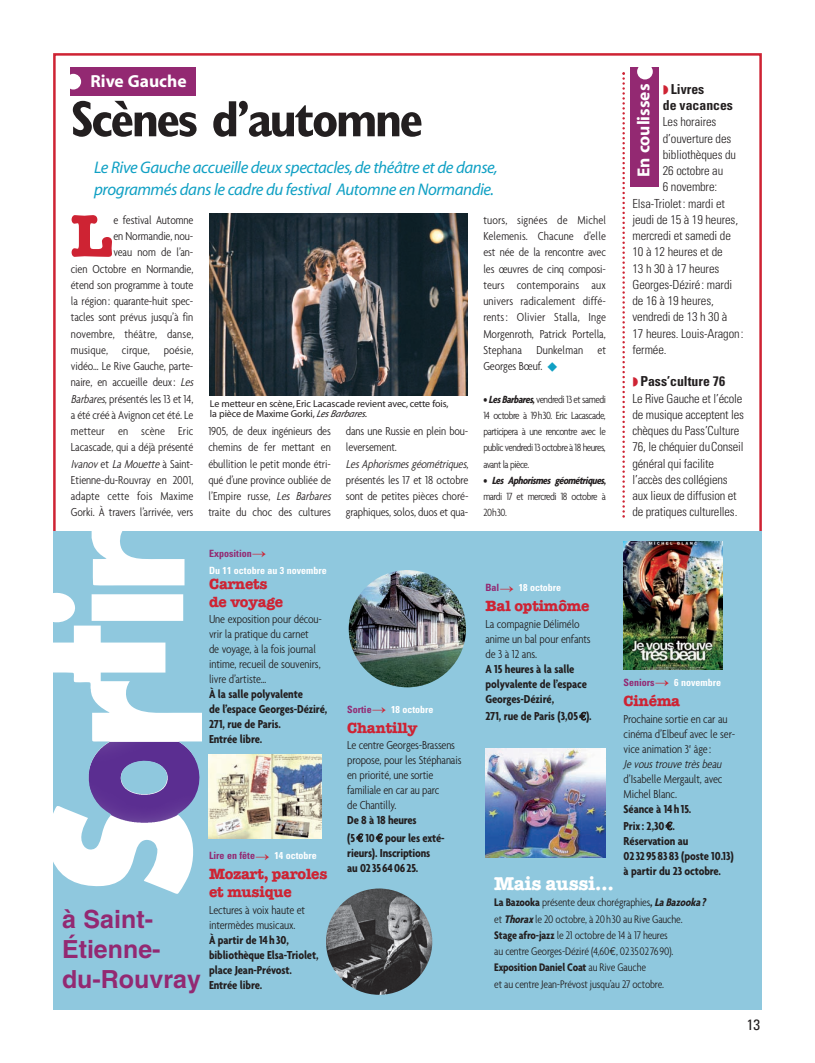
<style>
.page{position:relative;width:815px;height:1063px;background:#fff}
.page>*{position:absolute;margin:0;border:0;box-sizing:border-box;transform-origin:0 0}
.t1{font:700 60px "American Typewriter";color:#ce2333}
.t2{font:700 condensed 51.25px "Gill Sans";letter-spacing:-.05em;color:#231f20}
.t3{font:700 25px/30px "Helvetica";color:#932972}
.t4{font:700 18.75px "American Typewriter";letter-spacing:-.015em;color:#fff}
.t5{font:700 17.5px "Myriad";color:#fff}
.t6{font:italic 16.88px/21.2px "Myriad";letter-spacing:-.025em;color:#10a0c4}
.t7{font:700 15px/18px "American Typewriter";letter-spacing:-.015em;color:#ce2333}
.t8{font:condensed 15px "Univers";color:#231f20}
.t9{font:700 condensed 13.75px/16.2px "Univers";color:#231f20}
.t10{font:300 condensed 12.5px/16.2px "Agenda";letter-spacing:-.01em;color:#231f20}
.t11{font:300 condensed 12.5px/16.2px "Univers";letter-spacing:-.01em;color:#231f20}
.t12{font:700 condensed 12.5px/15px "Agenda";letter-spacing:-.01em;color:#231f20}
.t13{font:300 condensed 11.88px/16.2px "Agenda";letter-spacing:-.015em;color:#231f20}
.t14{font:300 condensed 11.25px/16.2px "Agenda";letter-spacing:-.045em;color:#231f20;text-align:justify}
.t15{font:10px/10px "Myriad";letter-spacing:-.01em;color:#231f20}
.t16{font:700 condensed 10px/17px "Univers";color:#fff}
.t17{font:700 condensed 10px "Univers";color:#932972}
.s1{font-style:italic}
.s2{color:#10a0c4}
.s3{font-weight:700}
.s4{font-weight:700;font-style:italic}
.s5{color:#ce2333}
.s6{color:#932972}
.s7{color:#fff}
.s8{font-family:"Euro Mono";font-weight:400;font-stretch:normal;font-size:11.25px}
</style>
<div class="page">
<svg style="left:622px;top:72px;width:3px;height:446px"></svg>
<div style="left:53px;top:531px;width:709px;height:479px;background:#8fc8de"></div>
<img style="left:485px;top:748px;width:121px;height:109px">
<img style="left:208px;top:755px;width:113px;height:84px">
<img style="left:624px;top:542px;width:99px;height:127px">
<img style="left:53px;top:531px;width:149px;height:363px">
<div style="left:71px;top:67px;width:125px;height:29px;background:#932972"></div>
<div style="left:66px;top:74px;width:15px;height:16px;background:#fff;border-radius:50%"></div>
<div style="left:631px;top:67px;width:28px;height:119px;background:#932972"></div>
<div style="left:637px;top:64px;width:16px;height:15px;background:#fff;border-radius:50%"></div>
<img style="left:209px;top:214px;width:259px;height:181px">
<img style="left:349px;top:570px;width:117px;height:117px;border-radius:50%">
<img style="left:326px;top:888px;width:106px;height:107px;border-radius:50%">
<h3 class="t5" style="left:90px;top:74px;width:98px">Rive Gauche</h3>
<h2 class="t2" style="left:71px;top:100px;width:354px">Scènes d’automne</h2>
<h3 class="t6" style="left:94px;top:159px;width:405px">Le Rive Gauche accueille deux spectacles, de théâtre et de danse, programmés dans le cadre du festival Automne en Normandie.</h3>
<p class="t10" style="left:71px;top:211px;width:126px;text-align:right">e festival Automne<br>en Normandie, nou-<br>veau nom de l’an-<br>cien Octobre en Normandie, étend son programme à toute la région: quarante-huit spec&shy;tacles sont prévus jusqu’à fin novembre, théâtre, danse, musique, cirque, poésie, vidéo… Le Rive Gauche, parte&shy;naire, en accueille deux: <span class="s1">Les<br>Barbares</span>, présentés les 13 et 14, a été créé à Avignon cet été. Le metteur en scène Eric<br>Lacascade, qui a déjà présenté<br><span class="s1">Ivanov</span> et <span class="s1">La Mouette</span> à S aint-<br>Etienne-du-Rouvray en 2001, adapte cette fois Maxime<br>Gorki. À travers l’arrivée, vers</p>
<h1 class="t1" style="left:71px;top:216px;width:42px">L</h1>
<p class="t15" style="left:210px;top:400px;width:240px">Le metteur en scène, Eric Lacascade revient avec, cette fois, la pièce de Maxime Gorki, <span class="s1">LesBarbares.</span></p>
<p class="t10" style="left:208px;top:423px;width:126px">1905, de deux ingénieurs des chemins de fer mettant en ébullition le petit monde étri&shy;qué d’une province oubliée de l’Empire russe, <span class="s1">Les Barbares </span>traite du choc des cultures</p>
<p class="t10" style="left:346px;top:423px;width:124px">dans une Russie en plein bou&shy;leversement.<br><span class="s1">Les Aphorismes géométriques</span>, présentés les 17 et 18 octobre sont de petites pièces choré&shy;graphiques, solos, duos et qua-</p>
<p class="t10" style="left:483px;top:211px;width:124px;text-align:justify">tuors, signées de Michel Kelemenis. Chacune d’elle est née de la rencontre avec les œuvres de cinq composi&shy;teurs contemporains aux univers radicalement diffé&shy;rents : Olivier Stalla, Inge Morgenroth, Patrick Portella, Stephana Dunkelman et Georges Bœuf. <span class="s2">◆</span></p>
<p class="t14" style="left:483px;top:390px;width:124px"><span class="s3">•</span> <span class="s4">LesBarbares</span><span class="s3">,</span> vendredi 13 et samedi 14 octobre à 19h30. Eric Lacascade, participera à une rencontre avec le public vendredi 13 octobre à 18 heures, avant la pièce.</p>
<p class="t14" style="left:483px;top:472px;width:124px"><span class="s3">•</span> <span class="s4">Les Aphorismes géométriques</span><span class="s3">, </span>mardi 17 et mercredi 18 octobre à 20h30.</p>
<p class="t9" style="left:663px;top:82px;width:72px"><span class="s5">◗</span> Livres<br>de vacances</p>
<p class="t11" style="left:663px;top:115px;width:55px">Les horaires</p>
<p class="t11" style="left:663px;top:131px;width:70px">d’ouverture des</p>
<p class="t11" style="left:663px;top:147px;width:75px">bibliothèques du</p>
<p class="t11" style="left:663px;top:164px;width:62px">26 octobre au</p>
<p class="t11" style="left:663px;top:180px;width:56px">6 novembre:</p>
<p class="t11" style="left:632px;top:196px;width:94px">Elsa-Triolet: mardi et</p>
<p class="t11" style="left:632px;top:212px;width:107px">jeudi de 15 à 19 heures,</p>
<p class="t11" style="left:632px;top:229px;width:100px">mercredi et samedi de</p>
<p class="t11" style="left:632px;top:245px;width:92px">10 à 12 heures et de</p>
<p class="t11" style="left:632px;top:261px;width:88px">13 h 30 à 17 heures</p>
<p class="t11" style="left:632px;top:277px;width:101px">Georges-Déziré: mardi</p>
<p class="t11" style="left:632px;top:294px;width:83px">de 16 à 19 heures,</p>
<p class="t11" style="left:632px;top:310px;width:96px">vendredi de 13 h 30 à</p>
<p class="t11" style="left:632px;top:326px;width:113px">17 heures. Louis-Aragon:</p>
<p class="t11" style="left:632px;top:342px;width:36px">fermée.</p>
<p class="t9" style="left:632px;top:374px;width:94px"><span class="s5">◗</span> Pass’culture 76</p>
<p class="t11" style="left:632px;top:391px;width:113px">Le Rive Gauche et l’école de musique acceptent les chèques du Pass’Culture<br>76, le chéquier duConseil général qui facilite l’accès des collégiens aux lieux de diffusion et de pratiques culturelles.</p>
<h3 class="t5" style="left:637px;top:177px;width:95px;rotate:-90deg">En coulisses</h3>
<p class="t16" style="left:209px;top:545px;width:119px"><span class="s6">Exposition</span><span class="s5">→<br></span>Du 11 octobre au 3 novembre</p>
<p class="t7" style="left:209px;top:576px;width:76px">Carnets de voyage</p>
<p class="t10" style="left:209px;top:611px;width:114px;line-height:15px">Une exposition pour décou&shy;vrir la pratique du carnet de voyage, à la fois journal intime, recueil de souvenirs, livre d’artiste…</p>
<p class="t12" style="left:209px;top:686px;width:120px">À la salle polyvalente<br>de l’espace Georges-Déziré,<br>271, rue de Paris.<br>Entrée libre.</p>
<h3 class="t3" style="left:62px;top:906px;width:140px">à Saint-<br>Étienne&shy;du-Rouvray</h3>
<p class="t17" style="left:209px;top:852px;width:109px">Lire en fête<span class="s5">→</span> <span class="s7">14 octobre</span></p>
<p class="t7" style="left:209px;top:867px;width:120px">Mozart, paroles et musique</p>
<p class="t10" style="left:209px;top:902px;width:98px;line-height:15px">Lectures à voix haute et intermèdes musicaux.</p>
<p class="t12" style="left:209px;top:932px;width:111px">À partir de 14 h30, bibliothèque Elsa-Triolet, place Jean-Prévost.<br>Entrée libre.</p>
<p class="t16" style="left:347px;top:702px;width:88px"><span class="s6">Sortie</span><span class="s5">→</span> 18 octobre</p>
<p class="t7" style="left:347px;top:720px;width:72px">Chantilly</p>
<p class="t10" style="left:347px;top:738px;width:116px;line-height:15px">Le centre Georges-Brassens propose, pour les Stéphanais en priorité, une sortie familiale en car au parc<br>de Chantilly.</p>
<p class="t12" style="left:347px;top:812px;width:99px;line-height:17.2px">De 8 à 18 heures<br>(5<span class="s8">€</span> 10<span class="s8">€</span> pour les exté-</p>
<p class="t12" style="left:347px;top:845px;width:85px">rieurs). Inscriptions au 0235640625.</p>
<p class="t16" style="left:485px;top:580px;width:77px"><span class="s6">Bal</span><span class="s5">→</span> 18 octobre</p>
<p class="t7" style="left:485px;top:598px;width:106px">Bal optimôme</p>
<p class="t10" style="left:485px;top:616px;width:107px;line-height:15px">La compagnie Délimélo anime un bal pour enfants de 3 à 12 ans.</p>
<p class="t12" style="left:485px;top:661px;width:103px">A 15 heures à la salle polyvalente de l’espace<br>Georges-Déziré,</p>
<p class="t12" style="left:485px;top:708px;width:108px">271, rue de Paris (3,05 <span class="s8">€</span>).</p>
<p class="t16" style="left:624px;top:675px;width:99px"><span class="s6">Seniors</span><span class="s5">→</span> 6 novembre</p>
<p class="t7" style="left:624px;top:693px;width:58px">Cinéma</p>
<p class="t10" style="left:624px;top:711px;width:113px;line-height:15px">Prochaine sortie en car au cinéma d’Elbeuf avec le ser&shy;vice animation 3<sup>e</sup> âge:<br><span class="s1">Je vous trouve très beau</span></p>
<p class="t10" style="left:624px;top:771px;width:100px;line-height:15px">d’Isabelle Mergault, avec<br>Michel Blanc.</p>
<p class="t12" style="left:624px;top:800px;width:69px;line-height:17.2px">Séance à 14 h15.<br>Prix : 2,30<span class="s8">€</span>.</p>
<p class="t12" style="left:624px;top:833px;width:112px">Réservation au<br>023295 83 83 (poste 10.13) à partir du 23 octobre.</p>
<h3 class="t4" style="left:494px;top:877px;width:121px">Mais aussi…</h3>
<p class="t13" style="left:494px;top:894px;width:214px"><span class="s3">La Bazooka</span> présente deux chorégraphies<span class="s3">,</span> <span class="s4">La Bazooka? </span>et <span class="s4">Thorax</span>le 20 octobre, à 20h30 au Rive Gauche.<br><span class="s3">Stage afro-jazz</span> le 21 octobre de 14 à 17 heures<br>au centre Georges-Déziré (4,60<span class="s8">€</span>, 0235027690).<br><span class="s3">Exposition Daniel Coat</span> au Rive Gauche<br>et au centre Jean-Prévost jusqu’au 27 octobre.</p>
<p class="t8" style="left:747px;top:1019px;width:15px">13</p>
</div>
